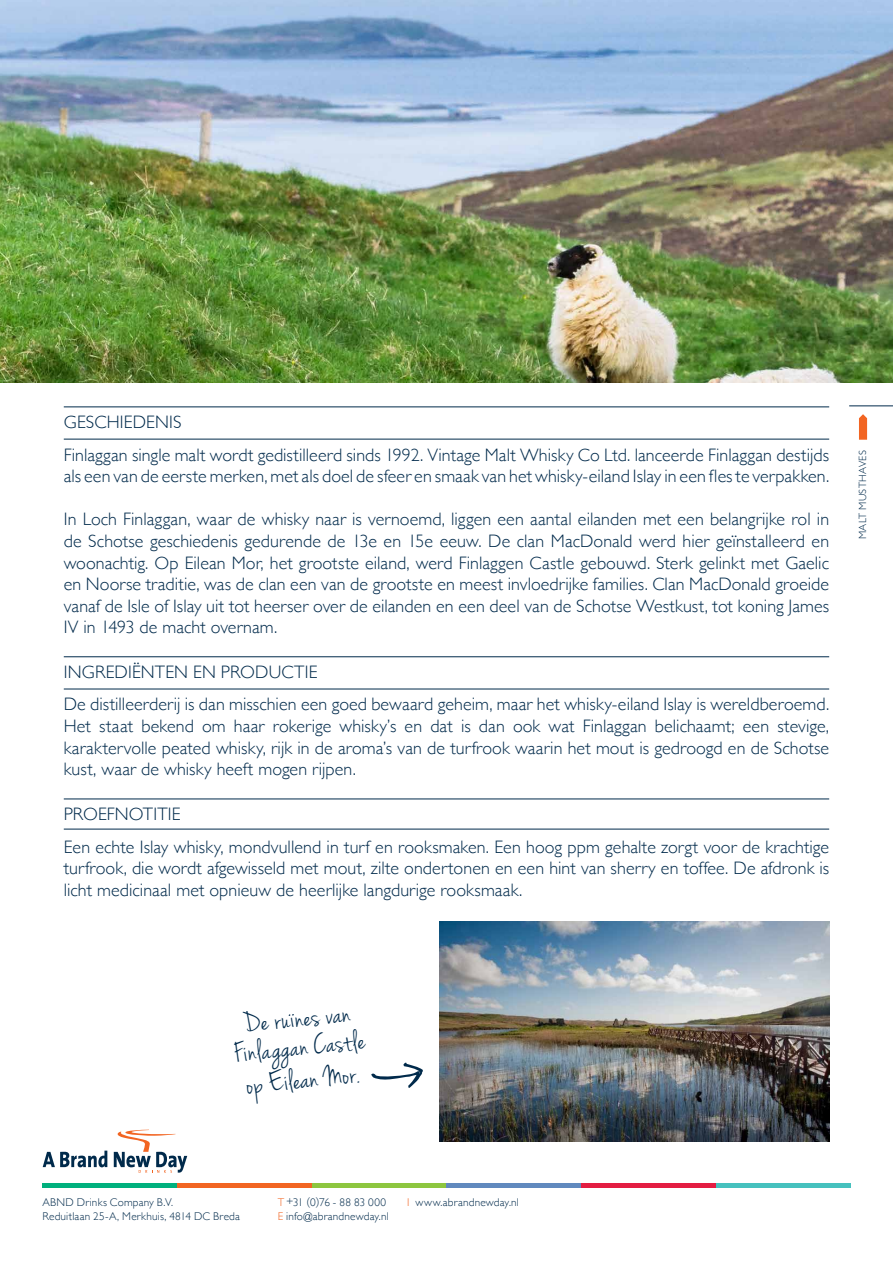
<style>
.page{position:relative;width:893px;height:1263px;background:#fff}
.page>*{position:absolute;margin:0;border:0;box-sizing:border-box;transform-origin:0 0}
.t1{font:29.85px/28.5px "Jenna Sue";color:#002a4b;text-align:center}
.t2{font:300 18px/21.6px "Gill Sans";letter-spacing:.005em;color:#002a4b}
.t3{font:300 11.25px/13.5px "Gill Sans";letter-spacing:.015em;color:#002a4b}
.t4{font:300 10.5px "Gill Sans";letter-spacing:.03em;color:#002a4b}
.s1{color:#f26522}
</style>
<div class="page">
<div style="left:43px;top:1183px;width:134px;height:5px;background:#00b07d"></div>
<div style="left:177px;top:1183px;width:135px;height:5px;background:#f26522"></div>
<div style="left:312px;top:1183px;width:134px;height:5px;background:#8dc63f"></div>
<div style="left:446px;top:1183px;width:135px;height:5px;background:#6189be"></div>
<div style="left:581px;top:1183px;width:135px;height:5px;background:#e31d42"></div>
<div style="left:716px;top:1183px;width:134px;height:5px;background:#46c1be"></div>
<svg style="left:43px;top:1150px;width:64px;height:17px"></svg>
<svg style="left:114px;top:1130px;width:73px;height:43px"></svg>
<img style="left:0;top:0;width:893px;height:383px">
<hr style="left:849px;top:406px;width:44px;height:1px;background:#002a4b">
<svg style="left:859px;top:414px;width:8px;height:26px"></svg>
<hr style="left:64px;top:407px;width:765px;height:1px;background:#002a4b">
<hr style="left:64px;top:439px;width:765px;height:1px;background:#002a4b">
<hr style="left:64px;top:656px;width:765px;height:1px;background:#002a4b">
<hr style="left:64px;top:689px;width:765px;height:1px;background:#002a4b">
<hr style="left:64px;top:799px;width:765px;height:1px;background:#002a4b">
<hr style="left:64px;top:829px;width:765px;height:1px;background:#002a4b">
<img style="left:440px;top:921px;width:389px;height:220px">
<svg style="left:371px;top:1062px;width:52px;height:26px"></svg>
<p class="t2" style="left:64px;top:405px;width:767px;line-height:32.2px">GESCHIEDENIS<br>Finlaggan single malt wordt gedistilleerd sinds 1992. Vintage Malt Whisky Co Ltd. lanceerde Finlaggan destijds</p>
<p class="t2" style="left:64px;top:465px;width:767px">als een van de eerste merken, met als doel de sfeer en smaak van het whisky-eiland Islay in een fles te verpakken.</p>
<p class="t2" style="left:64px;top:508px;width:767px;text-align:justify">In Loch Finlaggan, waar de whisky naar is vernoemd, liggen een aantal eilanden met een belangrijke rol in de Schotse geschiedenis gedurende de 13e en 15e eeuw. De clan MacDonald werd hier geïnstalleerd en woonachtig. Op Eilean Mor, het grootste eiland, werd Finlaggen Castle gebouwd. Sterk gelinkt met Gaelic en Noorse traditie, was de clan een van de grootste en meest invloedrijke families. Clan MacDonald groeide vanaf de Isle of Islay uit tot heerser over de eilanden en een deel van de Schotse Westkust, tot koning James IV in 1493 de macht overnam.</p>
<p class="t2" style="left:64px;top:655px;width:767px;line-height:32.2px">INGREDIËNTEN EN PRODUCTIE<br>De distilleerderij is dan misschien een goed bewaard geheim, maar het whisky-eiland Islay is wereldberoemd.</p>
<p class="t2" style="left:64px;top:714px;width:767px;text-align:justify">Het staat bekend om haar rokerige whisky’s en dat is dan ook wat Finlaggan belichaamt; een stevige, karaktervolle peated whisky, rijk in de aroma’s van de turfrook waarin het mout is gedroogd en de Schotse kust, waar de whisky heeft mogen rijpen.</p>
<p class="t2" style="left:64px;top:797px;width:767px;line-height:32.2px">PROEFNOTITIE<br>Een echte Islay whisky, mondvullend in turf en rooksmaken. Een hoog ppm gehalte zorgt voor de krachtige</p>
<p class="t2" style="left:64px;top:857px;width:767px">turfrook, die wordt afgewisseld met mout, zilte ondertonen en een hint van sherry en toffee. De afdronk is licht medicinaal met opnieuw de heerlijke langdurige rooksmaak.</p>
<p class="t4" style="left:854px;top:539px;width:90px;rotate:-90deg">MALT MUSTHAVES</p>
<h1 class="t1" style="left:230px;top:1012px;width:133px;rotate:-6deg">De ruines van<br>Finlaggan Castle</h1>
<h1 class="t1" style="left:246px;top:1072px;width:114px;rotate:-6deg">op Eilean Mor.</h1>
<p class="t3" style="left:278px;top:1195px;width:113px"><span class="s1">T</span> +31 (0)76 - 88 83 000<br><span class="s1">E</span> info@abrandnewday.nl</p>
<p class="t3" style="left:43px;top:1195px;width:132px">ABND Drinks Company B.V.</p>
<p class="t3" style="left:407px;top:1195px;width:114px"><span class="s1">I</span> www.abrandnewday.nl</p>
<p class="t3" style="left:43px;top:1209px;width:199px">Reduitlaan 25-A, Merkhuis, 4814 DC Breda</p>
</div>
